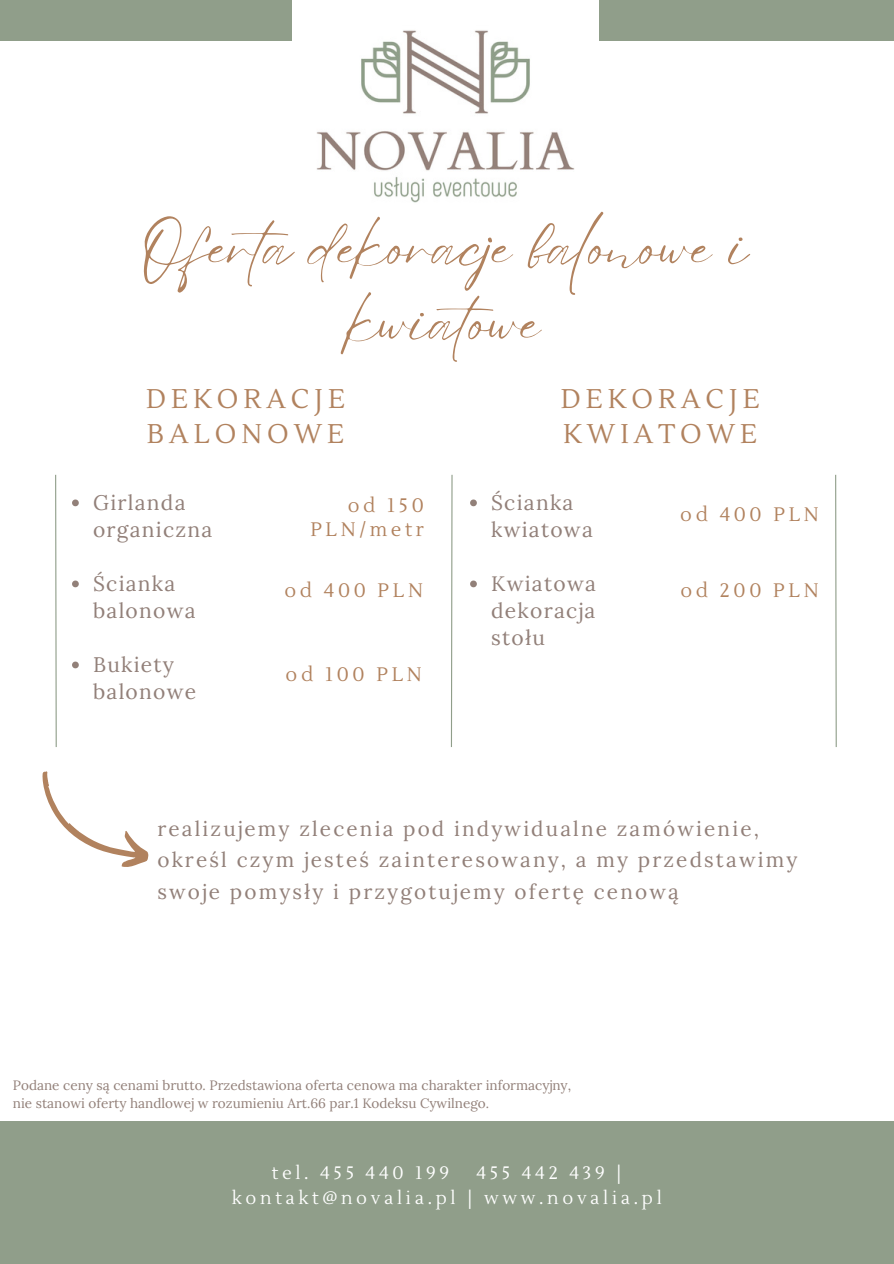
<style>
.page{position:relative;width:894px;height:1264px;background:#fff}
.page>*{position:absolute;margin:0;border:0;box-sizing:border-box;transform-origin:0 0}
.t1{font:58.95px/75.3px "Eyesome Script";color:#b1825e;text-align:center}
.t2{font:27px/34.8px "Lustria";letter-spacing:.185em;color:#b1825e}
.t3{font:21px/27px "Lora";letter-spacing:.06em;color:#928079}
.t4{font:20.7px/31.5px "Lora";letter-spacing:.105em;color:#928079}
.t5{font:19.5px/24.8px "Lustria";letter-spacing:.185em;color:#b1825e;text-align:right}
.t6{font:18px/24.8px "Lustria";letter-spacing:.205em;color:#fff}
.t7{font:13.5px "Lora";color:#928079}
</style>
<div class="page">
<div style="left:0;top:0;width:893px;height:40px;background:#909e8a"></div>
<div style="left:0;top:1121px;width:893px;height:142px;background:#909e8a"></div>
<svg style="left:55px;top:474px;width:2px;height:273px"></svg>
<svg style="left:450px;top:474px;width:3px;height:273px"></svg>
<svg style="left:835px;top:474px;width:2px;height:273px"></svg>
<img style="left:292px;top:0;width:306px;height:203px">
<svg style="left:42px;top:771px;width:107px;height:96px"></svg>
<svg style="left:72px;top:499px;width:7px;height:7px"></svg>
<svg style="left:72px;top:580px;width:7px;height:7px"></svg>
<svg style="left:72px;top:661px;width:7px;height:7px"></svg>
<svg style="left:470px;top:499px;width:6px;height:7px"></svg>
<svg style="left:470px;top:580px;width:6px;height:7px"></svg>
<h3 class="t1" style="left:141px;top:205px;width:609px">Oferta dekoracje balonowe i kwiatowe</h3>
<h2 class="t2" style="left:146px;top:382px;width:200px">DEKORACJE<br>BALONOWE</h2>
<p class="t3" style="left:93px;top:488px;width:121px">Girlanda organiczna</p>
<p class="t3" style="left:93px;top:569px;width:104px">Ścianka balonowa</p>
<p class="t3" style="left:93px;top:650px;width:104px">Bukiety balonowe</p>
<h2 class="t5" style="left:310px;top:493px;width:115px">od 150<br>PLN/metr</h2>
<p class="t5" style="left:284px;top:578px;width:140px">od 400 PLN</p>
<p class="t5" style="left:285px;top:662px;width:138px">od 100 PLN</p>
<h3 class="t2" style="left:560px;top:382px;width:200px">DEKORACJE<br>KWIATOWE</h3>
<h3 class="t3" style="left:491px;top:488px;width:103px">Ścianka kwiatowa</h3>
<h3 class="t3" style="left:491px;top:569px;width:106px;text-align:justify">Kwiatowa dekoracja stołu</h3>
<p class="t5" style="left:680px;top:502px;width:140px">od 400 PLN</p>
<h3 class="t5" style="left:680px;top:578px;width:139px">od 200 PLN</h3>
<h3 class="t4" style="left:157px;top:812px;width:641px">realizujemy zlecenia pod indywidualne zamówienie, określ czym jesteś zainteresowany, a my przedstawimy swoje pomysły i przygotujemy ofertę cenową</h3>
<p class="t7" style="left:13px;top:1076px;width:559px">Podane ceny są cenami brutto. Przedstawiona oferta cenowa ma charakter informacyjny,</p>
<p class="t7" style="left:13px;top:1094px;width:477px">nie stanowi oferty handlowej w rozumieniu Art.66 par.1 Kodeksu Cywilnego.</p>
<h1 class="t6" style="left:232px;top:1161px;width:431px;text-indent:244px">455 442 439 | kontakt@novalia.pl | www.novalia.pl</h1>
<h1 class="t6" style="left:272px;top:1161px;width:179px">tel. 455 440 199</h1>
</div>
